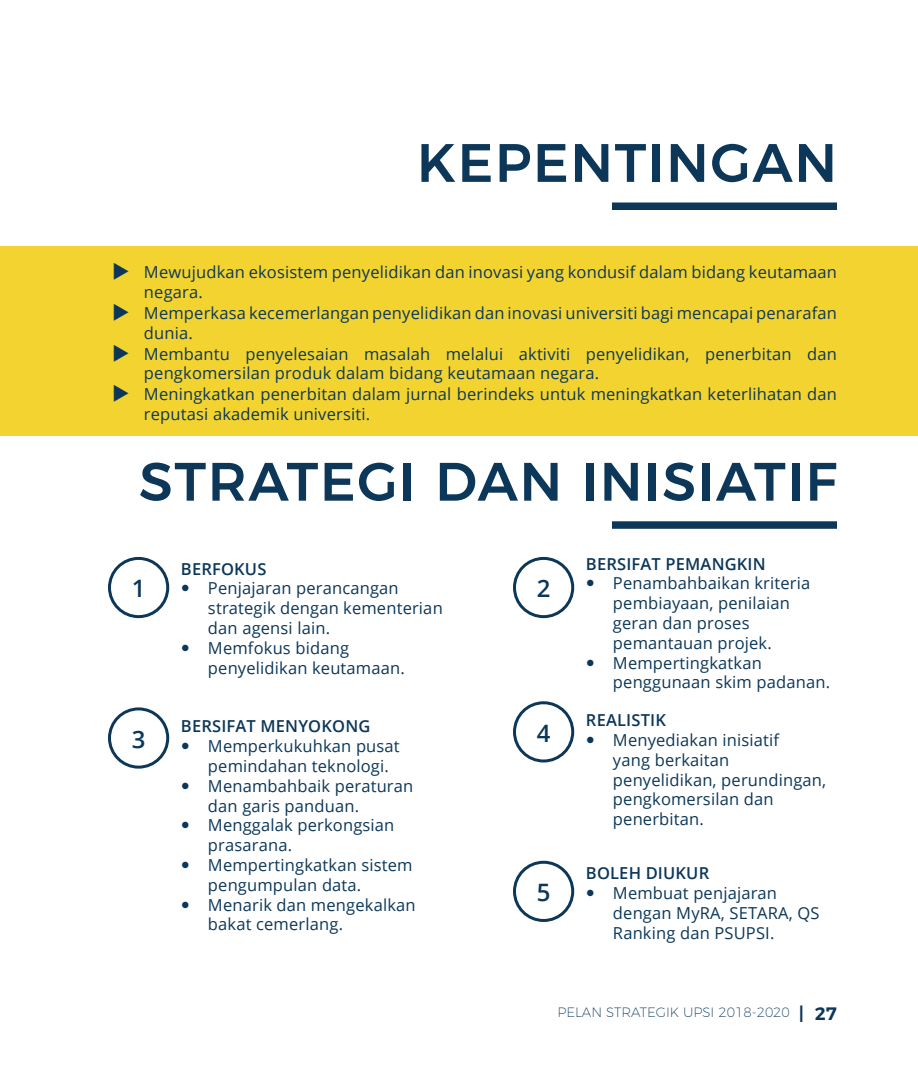
<style>
.page{position:relative;width:918px;height:1080px;background:#fff}
.page>*{position:absolute;margin:0;border:0;box-sizing:border-box;transform-origin:0 0}
.t1{font:500 54px "Montserrat";letter-spacing:.03em;color:#0c3759}
.t2{font:600 24px "Open Sans";color:#0c3759}
.t3{font:16.5px/19.8px "Open Sans";letter-spacing:.01em;color:#0c3759}
.t4{font:600 16.5px "Open Sans";letter-spacing:.01em;color:#0c3759}
.t5{font:200 13.5px "Montserrat";color:#0c3759}
.s1{font-weight:600;font-size:18px}
</style>
<div class="page">
<div style="left:612px;top:202px;width:225px;height:8px;background:#0c3759"></div>
<div style="left:612px;top:521px;width:225px;height:8px;background:#0c3759"></div>
<div style="left:0;top:246px;width:918px;height:190px;background:#f3d32f"></div>
<div style="left:108px;top:557px;width:61px;height:61px;border:3px solid #0c3759;border-radius:50%"></div>
<div style="left:108px;top:707px;width:61px;height:62px;border:3px solid #0c3759;border-radius:50%"></div>
<div style="left:513px;top:557px;width:61px;height:61px;border:3px solid #0c3759;border-radius:50%"></div>
<div style="left:513px;top:701px;width:61px;height:61px;border:3px solid #0c3759;border-radius:50%"></div>
<div style="left:513px;top:861px;width:61px;height:61px;border:3px solid #0c3759;border-radius:50%"></div>
<h1 class="t1" style="left:417px;top:119px;width:422px">KEPENTINGAN</h1>
<p class="t3" style="left:144px;top:261px;width:695px;line-height:20.2px">Mewujudkan ekosistem penyelidikan dan inovasi yang kondusif dalam bidang keutamaan negara.<br>Memperkasa kecemerlangan penyelidikan dan inovasi universiti bagi mencapai penarafan dunia.<br>Membantu penyelesaian masalah melalui aktiviti penyelidikan, penerbitan dan pengkomersilan produk dalam bidang keutamaan negara.<br>Meningkatkan penerbitan dalam jurnal berindeks untuk meningkatkan keterlihatan dan reputasi akademik universiti.</p>
<h1 class="t1" style="left:139px;top:438px;width:700px">STRATEGI DAN INISIATIF</h1>
<h2 class="t2" style="left:132px;top:572px;width:15px">1</h2>
<h2 class="t2" style="left:132px;top:723px;width:15px">3</h2>
<p class="t4" style="left:181px;top:557px;width:87px">BERFOKUS</p>
<p class="t3" style="left:208px;top:578px;width:236px">Penjajaran perancangan strategik dengan kementerian dan agensi lain.<br>Memfokus bidang penyelidikan keutamaan.</p>
<p class="t4" style="left:181px;top:715px;width:191px">BERSIFAT MENYOKONG</p>
<p class="t3" style="left:208px;top:736px;width:209px">Memperkukuhkan pusat pemindahan teknologi.<br>Menambahbaik peraturan dan garis panduan.<br>Menggalak perkongsian prasarana.<br>Mempertingkatkan sistem pengumpulan data.<br>Menarik dan mengekalkan bakat cemerlang.</p>
<h2 class="t2" style="left:537px;top:572px;width:15px">2</h2>
<h2 class="t2" style="left:537px;top:716px;width:15px">4</h2>
<h2 class="t2" style="left:537px;top:876px;width:15px">5</h2>
<p class="t4" style="left:586px;top:552px;width:181px">BERSIFAT PEMANGKIN</p>
<p class="t3" style="left:613px;top:573px;width:219px">Penambahbaikan kriteria pembiayaan, penilaian geran dan proses pemantauan projek.<br>Mempertingkatkan penggunaan skim padanan.</p>
<p class="t4" style="left:586px;top:709px;width:81px">REALISTIK</p>
<p class="t3" style="left:613px;top:730px;width:215px">Menyediakan inisiatif<br>yang berkaitan penyelidikan, perundingan, pengkomersilan dan penerbitan.</p>
<p class="t4" style="left:586px;top:862px;width:125px">BOLEH DIUKUR</p>
<p class="t3" style="left:613px;top:883px;width:208px">Membuat penjajaran dengan MyRA, SETARA, QS<br>Ranking dan PSUPSI.</p>
<p class="t5" style="left:557px;top:1002px;width:281px">PELAN STRATEGIK UPSI 2018-2020 <span class="s1">| 27</span></p>
</div>
